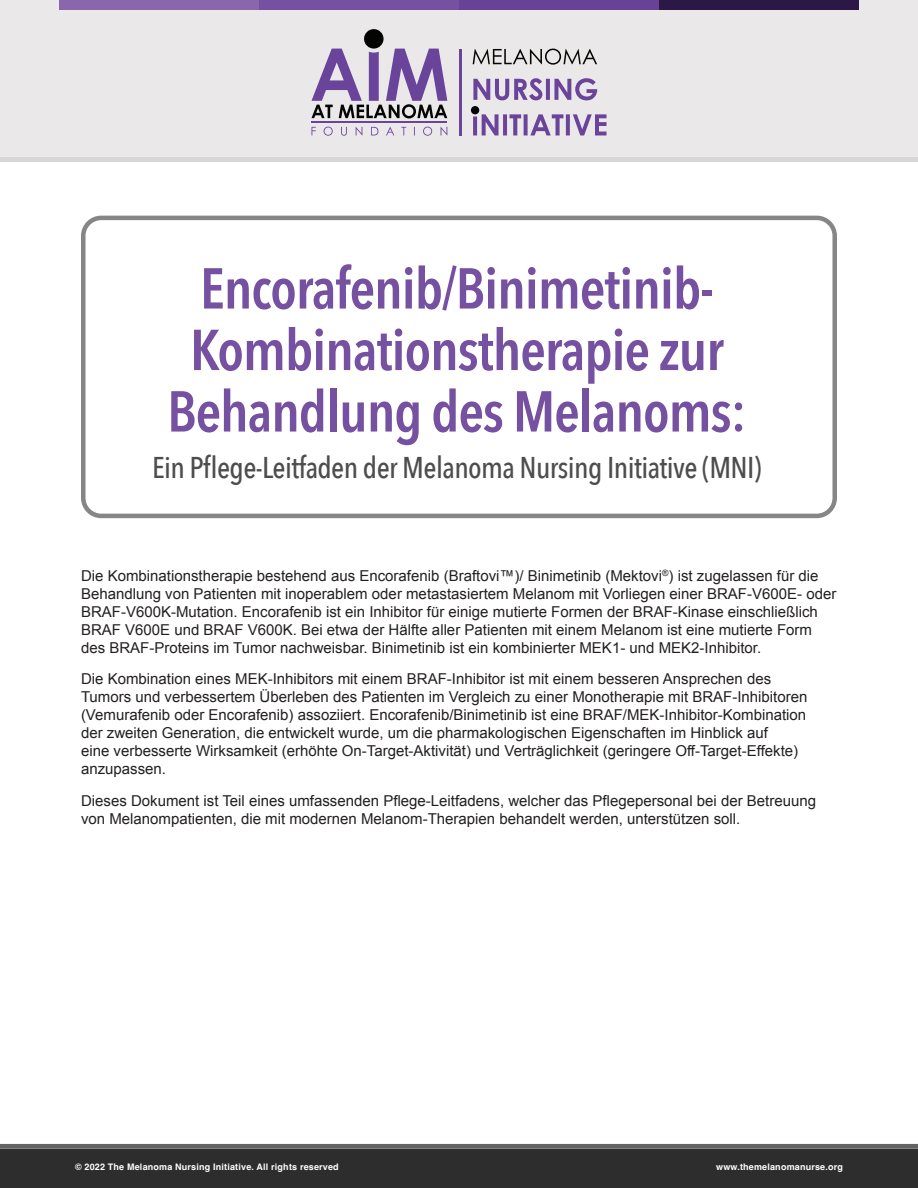
<style>
.page{position:relative;width:918px;height:1188px;background:#fff}
.page>*{position:absolute;margin:0;border:0;box-sizing:border-box;transform-origin:0 0}
.t1{font:600 57px/61.5px "Avenir Next Condensed";letter-spacing:-.02em;color:#7651a1;text-align:center}
.t2{font:500 30px "Avenir Next Condensed";letter-spacing:-.02em;color:#4e4d4e}
.Paragraph_Body{font:15px/18px "Arial";color:#231f20}
.t3{font:700 9px "Helvetica";letter-spacing:.02em;color:#fff}
</style>
<div class="page">
<div style="left:0;top:0;width:918px;height:158px;background:#eae8e8"></div>
<hr style="left:0;top:158px;width:918px;height:4px;background:#d9d6d7">
<svg style="left:311px;top:127px;width:136px;height:9px"></svg>
<hr style="left:311px;top:122px;width:136px;height:1px;background:#6a449b">
<svg style="left:311px;top:49px;width:136px;height:69px"></svg>
<div style="left:364px;top:29px;width:20px;height:20px;background:#040503;border-radius:50%"></div>
<hr style="left:459px;top:49px;width:2px;height:86px;background:#6a449b">
<svg style="left:473px;top:49px;width:124px;height:16px"></svg>
<svg style="left:473px;top:78px;width:124px;height:22px"></svg>
<svg style="left:473px;top:114px;width:134px;height:21px"></svg>
<div style="left:471px;top:106px;width:8px;height:8px;background:#040503;border-radius:50%"></div>
<div style="left:59px;top:0;width:200px;height:10px;background:#8a66ac"></div>
<div style="left:259px;top:0;width:200px;height:10px;background:#7651a1"></div>
<div style="left:659px;top:0;width:200px;height:10px;background:#2b1846"></div>
<div style="left:459px;top:0;width:200px;height:10px;background:#684297"></div>
<div style="left:0;top:1149px;width:918px;height:39px;background:#2e2d2e"></div>
<svg style="left:0;top:1144px;width:918px;height:5px;background:#6a6969"></svg>
<div style="left:81px;top:216px;width:756px;height:302px;border:4px solid #878586;border-radius:18px"></div>
<p class="t1" style="left:167px;top:256px;width:581px">Encorafenib/Binimetinib-<br>Kombinationstherapie zur<br>Behandlung des Melanoms:</p>
<p class="t2" style="left:152px;top:449px;width:611px">Ein Pflege-Leitfaden der Melanoma Nursing Initiative (MNI)</p>
<p class="Paragraph_Body" style="left:81px;top:567px;width:757px">Die Kombinationstherapie bestehend aus Encorafenib (Braftovi™)/ Binimetinib (Mektovi<sup>®</sup>) ist zugelassen für die Behandlung von Patienten mit inoperablem oder metastasiertem Melanom mit Vorliegen einer BRAF-V600E- oder BRAF-V600K-Mutation. Encorafenib ist ein Inhibitor für einige mutierte Formen der BRAF-Kinase einschließlich BRAF V600E und BRAF V600K. Bei etwa der Hälfte aller Patienten mit einem Melanom ist eine mutierte Form des BRAF-Proteins im Tumor nachweisbar. Binimetinib ist ein kombinierter MEK1- und MEK2-Inhibitor.</p>
<p class="Paragraph_Body" style="left:81px;top:670px;width:728px">Die Kombination eines MEK-Inhibitors mit einem BRAF-Inhibitor ist mit einem besseren Ansprechen des Tumors und verbessertem Überleben des Patienten im Vergleich zu einer Monotherapie mit BRAF-Inhibitoren (Vemurafenib oder Encorafenib) assoziiert. Encorafenib/Binimetinib ist eine BRAF/MEK-Inhibitor-Kombination der zweiten Generation, die entwickelt wurde, um die pharmakologischen Eigenschaften im Hinblick auf<br>eine verbesserte Wirksamkeit (erhöhte On-Target-Aktivität) und Verträglichkeit (geringere Off-Target-Effekte) anzupassen.</p>
<p class="Paragraph_Body" style="left:81px;top:792px;width:737px">Dieses Dokument ist Teil eines umfassenden Pflege-Leitfadens, welcher das Pflegepersonal bei der Betreuung von Melanompatienten, die mit modernen Melanom-Therapien behandelt werden, unterstützen soll.</p>
<p class="t3" style="left:75px;top:1161px;width:265px">© 2022 The Melanoma Nursing Initiative. All rights reserved</p>
<p class="t3" style="left:716px;top:1161px;width:128px">www.themelanomanurse.org</p>
</div>
